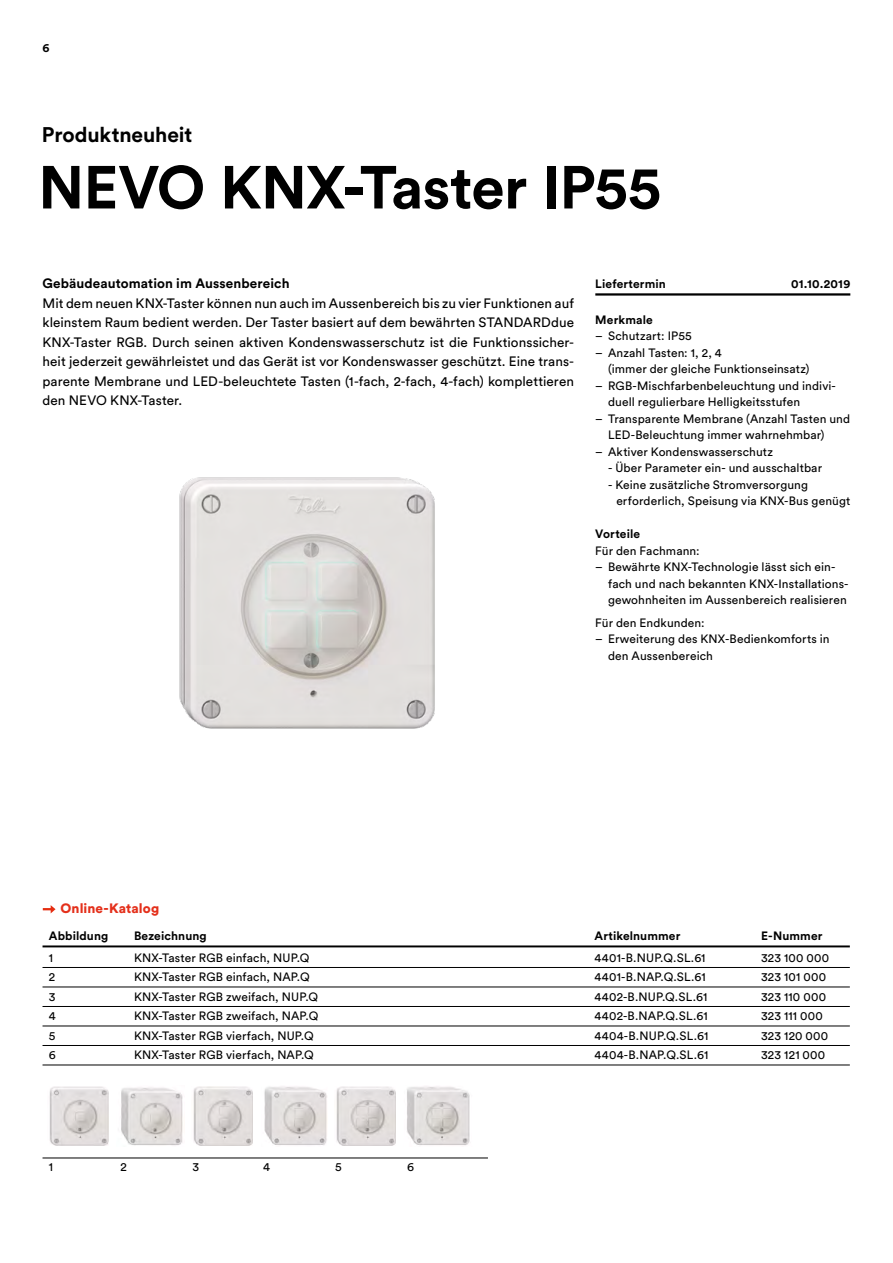
<style>
.page{position:relative;width:893px;height:1263px;background:#fff}
.page>*{position:absolute;margin:0;border:0;box-sizing:border-box;transform-origin:0 0}
.t1{font:700 60px "Circular Std";letter-spacing:-.015em;color:#000}
.t2{font:700 21px "Circular Std";letter-spacing:-.005em;color:#000}
.t3{font:13.5px/19.5px "Circular Std";letter-spacing:.005em;color:#000;text-align:justify}
.t4{font:700 13.5px "Circular Std";letter-spacing:.005em;color:#000}
.t5{font:900 13.5px "Circular Std";letter-spacing:.005em;color:#e4301b}
.t6{font:12px/16.5px "Circular Std";letter-spacing:.01em;color:#000}
.t7{font:700 12px "Circular Std";letter-spacing:.01em;color:#000}
</style>
<div class="page">
<hr style="left:43px;top:1158px;width:445px;height:1px;background:#000">
<img style="left:179px;top:477px;width:256px;height:252px">
<img style="left:49px;top:1086px;width:60px;height:60px">
<img style="left:193px;top:1086px;width:60px;height:59px">
<img style="left:336px;top:1086px;width:60px;height:59px">
<img style="left:121px;top:1087px;width:62px;height:59px">
<img style="left:264px;top:1086px;width:63px;height:59px">
<img style="left:407px;top:1086px;width:63px;height:60px">
<hr style="left:595px;top:293px;width:255px;height:3px;background:#000">
<hr style="left:43px;top:945px;width:807px;height:2px;background:#000">
<hr style="left:43px;top:967px;width:807px;height:1px;background:#000">
<hr style="left:43px;top:986px;width:807px;height:1px;background:#000">
<hr style="left:43px;top:1006px;width:807px;height:1px;background:#000">
<hr style="left:43px;top:1025px;width:807px;height:1px;background:#000">
<hr style="left:43px;top:1045px;width:807px;height:1px;background:#000">
<hr style="left:43px;top:1064px;width:807px;height:1px;background:#000">
<svg style="left:43px;top:905px;width:13px;height:8px"></svg>
<p class="t7" style="left:43px;top:40px;width:8px">6</p>
<h2 class="t2" style="left:42px;top:122px;width:152px">Produktneuheit</h2>
<h1 class="t1" style="left:38px;top:149px;width:624px">NEVO KNX-Taster IP55</h1>
<p class="t4" style="left:43px;top:275px;width:249px">Gebäudeautomation im Aussenbereich</p>
<p class="t3" style="left:43px;top:293px;width:533px">Mit dem neuen KNX-Taster können nun auch im Aussenbereich bis zu vier Funktionen auf kleinstem Raum bedient werden. Der Taster basiert auf dem bewährten STANDARDdue KNX-Taster RGB. Durch seinen aktiven Kondenswasserschutz ist die Funktionssicher&shy;heit jederzeit gewährleistet und das Gerät ist vor Kondenswasser geschützt. Eine trans&shy;parente Membrane und LED-beleuchtete Tasten (1-fach, 2-fach, 4-fach) komplettieren den NEVO KNX-Taster.</p>
<p class="t7" style="left:595px;top:276px;width:72px">Liefertermin</p>
<p class="t7" style="left:791px;top:276px;width:61px">01.10.2019</p>
<p class="t7" style="left:595px;top:312px;width:59px">Merkmale</p>
<p class="t6" style="left:595px;top:327px;width:98px">– Schutzart: IP55</p>
<p class="t6" style="left:608px;top:344px;width:203px;text-indent:-13px">– Anzahl Tasten: 1, 2, 4<br>(immer der gleiche Funktionseinsatz)</p>
<p class="t6" style="left:608px;top:377px;width:229px;text-indent:-13px">– RGB-Mischfarbenbeleuchtung und indivi&shy;duell regulierbare Helligkeitsstufen</p>
<p class="t6" style="left:608px;top:410px;width:244px;text-indent:-13px">– Transparente Membrane (Anzahl Tasten und<br>LED-Beleuchtung immer wahrnehmbar)</p>
<p class="t6" style="left:595px;top:443px;width:179px">– Aktiver Kondenswasserschutz</p>
<p class="t6" style="left:608px;top:459px;width:215px">- Über Parameter ein- und ausschaltbar</p>
<p class="t6" style="left:616px;top:476px;width:236px;text-indent:-8px">- Keine zusätzliche Stromversorgung erforderlich, Speisung via KNX-Bus genügt</p>
<p class="t7" style="left:595px;top:526px;width:46px">Vorteile</p>
<p class="t6" style="left:595px;top:542px;width:106px">Für den Fachmann:</p>
<p class="t6" style="left:608px;top:558px;width:242px;text-indent:-13px">– Bewährte KNX-Technologie lässt sich ein&shy;fach und nach bekannten KNX-Installations&shy;gewohnheiten im Aussenbereich realisieren</p>
<p class="t6" style="left:595px;top:614px;width:111px">Für den Endkunden:</p>
<p class="t6" style="left:608px;top:630px;width:223px;text-indent:-13px">– Erweiterung des KNX-Bedienkomforts in den Aussenbereich</p>
<p class="t5" style="left:60px;top:900px;width:100px">Online-Katalog</p>
<p class="t7" style="left:49px;top:928px;width:61px">Abbildung</p>
<p class="t7" style="left:134px;top:928px;width:74px">Bezeichnung</p>
<p class="t7" style="left:595px;top:928px;width:87px">Artikelnummer</p>
<p class="t7" style="left:761px;top:928px;width:63px">E-Nummer</p>
<p class="t6" style="left:49px;top:949px;width:6px">1</p>
<p class="t6" style="left:134px;top:949px;width:177px">KNX-Taster RGB einfach, NUP.Q</p>
<p class="t6" style="left:595px;top:949px;width:112px">4401-B.NUP.Q.SL.61</p>
<p class="t6" style="left:761px;top:949px;width:70px">323 100 000</p>
<p class="t6" style="left:49px;top:968px;width:8px">2</p>
<p class="t6" style="left:134px;top:968px;width:177px">KNX-Taster RGB einfach, NAP.Q</p>
<p class="t6" style="left:595px;top:968px;width:113px">4401-B.NAP.Q.SL.61</p>
<p class="t6" style="left:761px;top:968px;width:67px">323 101 000</p>
<p class="t6" style="left:49px;top:988px;width:8px">3</p>
<p class="t6" style="left:134px;top:988px;width:186px">KNX-Taster RGB zweifach, NUP.Q</p>
<p class="t6" style="left:595px;top:988px;width:114px">4402-B.NUP.Q.SL.61</p>
<p class="t6" style="left:761px;top:988px;width:66px">323 110 000</p>
<p class="t6" style="left:49px;top:1007px;width:8px">4</p>
<p class="t6" style="left:134px;top:1007px;width:186px">KNX-Taster RGB zweifach, NAP.Q</p>
<p class="t6" style="left:595px;top:1007px;width:115px">4402-B.NAP.Q.SL.61</p>
<p class="t6" style="left:761px;top:1007px;width:63px">323 111 000</p>
<p class="t6" style="left:49px;top:1027px;width:8px">5</p>
<p class="t6" style="left:134px;top:1027px;width:181px">KNX-Taster RGB vierfach, NUP.Q</p>
<p class="t6" style="left:595px;top:1027px;width:115px">4404-B.NUP.Q.SL.61</p>
<p class="t6" style="left:761px;top:1027px;width:69px">323 120 000</p>
<p class="t6" style="left:49px;top:1046px;width:8px">6</p>
<p class="t6" style="left:134px;top:1046px;width:181px">KNX-Taster RGB vierfach, NAP.Q</p>
<p class="t6" style="left:595px;top:1046px;width:115px">4404-B.NAP.Q.SL.61</p>
<p class="t6" style="left:761px;top:1046px;width:66px">323 121 000</p>
<p class="t6" style="left:49px;top:1158px;width:6px">1</p>
<p class="t6" style="left:121px;top:1158px;width:8px">2</p>
<p class="t6" style="left:193px;top:1158px;width:8px">3</p>
<p class="t6" style="left:263px;top:1158px;width:8px">4</p>
<p class="t6" style="left:335px;top:1158px;width:8px">5</p>
<p class="t6" style="left:407px;top:1158px;width:8px">6</p>
</div>
